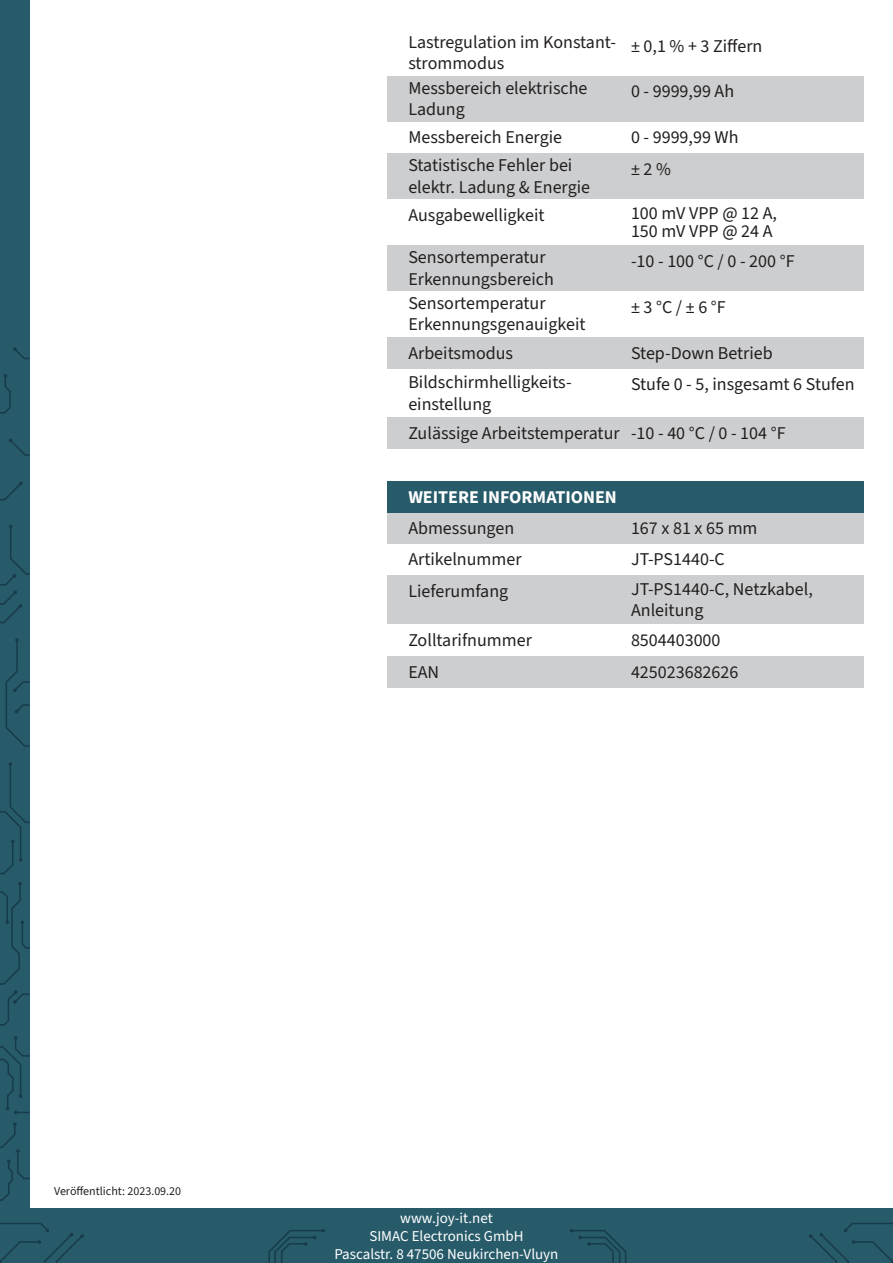
<style>
.page{position:relative;width:893px;height:1263px;background:#fff}
.page>*{position:absolute;margin:0;border:0;box-sizing:border-box;transform-origin:0 0}
.t1{font:18px/21.6px "Source Sans 3";color:#231f20}
.Pa4{font:18px "Source Sans 3";color:#221e1f}
.t2{font:700 18px "Source Sans 3";color:#fff}
.t3{font:15px "Source Sans 3";color:#fff}
.t4{font:12px "Source Sans 3";color:#231f20}
</style>
<div class="page">
<div style="left:387px;top:513px;width:476px;height:30px;background:#cccecf"></div>
<div style="left:387px;top:656px;width:476px;height:32px;background:#cccecf"></div>
<div style="left:387px;top:575px;width:476px;height:49px;background:#cccecf"></div>
<div style="left:0;top:0;width:30px;height:1263px;background:#275b6a"></div>
<div style="left:387px;top:481px;width:476px;height:32px;background:#275b6a"></div>
<svg style="left:0;top:1122px;width:30px;height:79px"></svg>
<svg style="left:0;top:1036px;width:30px;height:78px"></svg>
<svg style="left:0;top:882px;width:30px;height:144px"></svg>
<svg style="left:0;top:762px;width:30px;height:112px"></svg>
<svg style="left:5px;top:638px;width:25px;height:109px"></svg>
<svg style="left:0;top:525px;width:30px;height:99px"></svg>
<svg style="left:0;top:482px;width:23px;height:19px"></svg>
<svg style="left:9px;top:438px;width:21px;height:18px"></svg>
<svg style="left:0;top:374px;width:11px;height:40px"></svg>
<svg style="left:13px;top:347px;width:17px;height:12px"></svg>
<div style="left:0;top:1209px;width:893px;height:54px;background:#275b6a"></div>
<svg style="left:268px;top:1229px;width:57px;height:34px"></svg>
<svg style="left:570px;top:1229px;width:57px;height:34px"></svg>
<svg style="left:0;top:1223px;width:84px;height:40px"></svg>
<svg style="left:809px;top:1223px;width:84px;height:40px"></svg>
<div style="left:387px;top:153px;width:476px;height:46px;background:#cccecf"></div>
<div style="left:387px;top:245px;width:476px;height:46px;background:#cccecf"></div>
<div style="left:387px;top:76px;width:476px;height:45px;background:#cccecf"></div>
<div style="left:387px;top:337px;width:476px;height:32px;background:#cccecf"></div>
<div style="left:387px;top:417px;width:476px;height:32px;background:#cccecf"></div>
<p class="t1" style="left:408px;top:32px;width:209px">Lastregulation im Konstant&shy;strommodus</p>
<p class="Pa4" style="left:631px;top:34px;width:133px">± 0,1 % + 3 Ziffern</p>
<p class="t1" style="left:408px;top:77px;width:181px">Messbereich elektrische<br>Ladung</p>
<p class="t1" style="left:408px;top:127px;width:155px">Messbereich Energie</p>
<p class="Pa4" style="left:631px;top:79px;width:105px">0 - 9999,99 Ah</p>
<p class="Pa4" style="left:631px;top:125px;width:109px">0 - 9999,99 Wh</p>
<p class="t1" style="left:408px;top:155px;width:183px">Statistische Fehler bei elektr. Ladung &amp; Energie</p>
<p class="Pa4" style="left:631px;top:157px;width:41px">± 2 %</p>
<p class="t1" style="left:408px;top:205px;width:138px">Ausgabewelligkeit</p>
<p class="Pa4" style="left:631px;top:201px;width:147px">100 mV VPP @ 12 A,</p>
<p class="Pa4" style="left:631px;top:219px;width:143px">150 mV VPP @ 24 A</p>
<p class="t1" style="left:408px;top:247px;width:147px">Sensortemperatur<br>Erkennungsbereich</p>
<p class="Pa4" style="left:631px;top:249px;width:165px">-10 - 100 °C / 0 - 200 °F</p>
<p class="t1" style="left:408px;top:293px;width:179px">Sensortemperatur<br>Erkennungsgenauigkeit</p>
<p class="Pa4" style="left:631px;top:295px;width:96px">± 3 °C / ± 6 °F</p>
<p class="t1" style="left:408px;top:342px;width:106px">Arbeitsmodus</p>
<p class="t1" style="left:408px;top:372px;width:165px">Bildschirmhelligkeits-</p>
<p class="t1" style="left:408px;top:393px;width:85px">einstellung</p>
<p class="t1" style="left:408px;top:423px;width:213px">Zulässige Arbeitstemperatur</p>
<p class="Pa4" style="left:631px;top:341px;width:143px">Step-Down Betrieb</p>
<p class="Pa4" style="left:631px;top:372px;width:225px">Stufe 0 - 5, insgesamt 6 Stufen</p>
<p class="Pa4" style="left:631px;top:421px;width:156px">-10 - 40 °C / 0 - 104 °F</p>
<p class="t2" style="left:408px;top:485px;width:210px">WEITERE INFORMATIONEN</p>
<p class="t1" style="left:408px;top:517px;width:107px">Abmessungen</p>
<p class="t1" style="left:631px;top:517px;width:128px">167 x 81 x 65 mm</p>
<p class="t1" style="left:408px;top:549px;width:115px">Artikelnummer</p>
<p class="t1" style="left:631px;top:549px;width:95px">JT-PS1440-C</p>
<p class="t1" style="left:408px;top:581px;width:101px">Lieferumfang</p>
<p class="t1" style="left:631px;top:579px;width:183px">JT-PS1440-C, Netzkabel,</p>
<p class="t1" style="left:631px;top:600px;width:74px">Anleitung</p>
<p class="t1" style="left:408px;top:630px;width:125px">Zolltarifnummer</p>
<p class="t1" style="left:631px;top:630px;width:91px">8504403000</p>
<p class="t1" style="left:408px;top:661px;width:32px">EAN</p>
<p class="t1" style="left:631px;top:661px;width:109px">425023682626</p>
<p class="t4" style="left:54px;top:1183px;width:129px">Veröffentlicht: 2023.09.20</p>
<p class="t3" style="left:400px;top:1208px;width:94px">www.joy-it.net</p>
<p class="t3" style="left:369px;top:1226px;width:156px">SIMAC Electronics GmbH</p>
<p class="t3" style="left:334px;top:1244px;width:226px">Pascalstr. 8 47506 Neukirchen-Vluyn</p>
</div>
